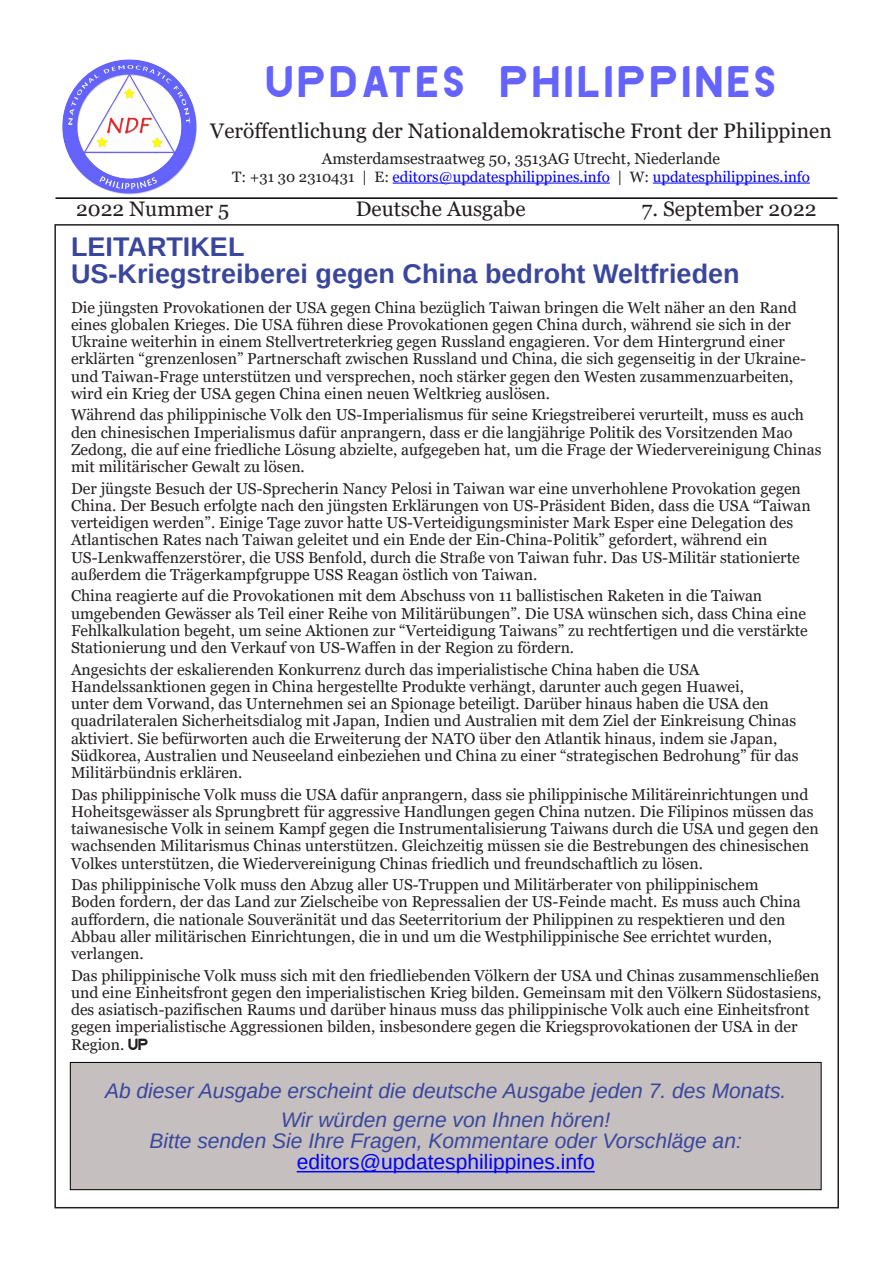
<style>
.page{position:relative;width:893px;height:1263px;background:#fff}
.page>*{position:absolute;margin:0;border:0;box-sizing:border-box;transform-origin:0 0}
.t1{font:45px "AVICENNA";letter-spacing:.1em;color:#6463fd}
.t2{font:700 27px/27px "Liberation Sans";color:#3a469d}
.t3{font:italic 21px/29.5px "Liberation Sans";color:#3a469d;text-align:center}
.t4{font:21px "Georgia";color:#231f20}
.t5{font:21px "Liberation Sans";color:#00f}
.t6{font:15.75px/17.2px "Georgia";color:#231f20}
.t7{font:15px "Georgia";color:#00f}
.s1{color:#231f20}
.s2{font-family:"AVICENNA";font-size:16.5px}
</style>
<div class="page">
<img style="left:62px;top:59px;width:135px;height:136px">
<hr style="left:55px;top:197px;width:782px;height:2px;background:#000">
<hr style="left:393px;top:183px;width:217px;height:1px;background:#00f">
<hr style="left:653px;top:183px;width:157px;height:1px;background:#00f">
<div style="left:70px;top:1062px;width:751px;height:128px;background:#c5c0bf"></div>
<hr style="left:297px;top:1171px;width:298px;height:1px;background:#00f">
<div style="left:70px;top:1062px;width:751px;height:128px;border:1px solid #000"></div>
<h1 class="t1" style="left:266px;top:53px;width:512px">UPDATES PHILIPPINES</h1>
<h3 class="t4" style="left:210px;top:118px;width:623px">Veröffentlichung der Nationaldemokratische Front der Philippinen</h3>
<p class="t6" style="left:322px;top:150px;width:400px">Amsterdamsestraatweg 50, 3513AG Utrecht, Niederlande</p>
<p class="t7" style="left:232px;top:167px;width:579px"><span class="s1">T: +31 30 2310431 | E:</span> editors@updatesphilippines.info <span class="s1">| W:</span> updatesphilippines.info</p>
<h3 class="t4" style="left:76px;top:196px;width:155px">2022 Nummer 5</h3>
<h3 class="t4" style="left:356px;top:196px;width:171px">Deutsche Ausgabe</h3>
<h3 class="t4" style="left:642px;top:196px;width:176px">7. September 2022</h3>
<h2 class="t2" style="left:71px;top:233px;width:670px">LEITARTIKEL<br>US-Kriegstreiberei gegen China bedroht Weltfrieden</h2>
<p class="t6" style="left:71px;top:299px;width:737px">Die jüngsten Provokationen der USA gegen China bezüglich Taiwan bringen die Welt näher an den Rand eines globalen Krieges. Die USA führen diese Provokationen gegen China durch, während sie sich in der Ukraine weiterhin in einem Stellvertreterkrieg gegen Russland engagieren. Vor dem Hintergrund einer erklärten “grenzenlosen” Partnerschaft zwischen Russland und China, die sich gegenseitig in der Ukraine&shy;und Taiwan-Frage unterstützen und versprechen, noch stärker gegen den Westen zusammenzuarbeiten, wird ein Krieg der USA gegen China einen neuen Weltkrieg auslösen.</p>
<p class="t6" style="left:71px;top:407px;width:752px">Während das philippinische Volk den US-Imperialismus für seine Kriegstreiberei verurteilt, muss es auch den chinesischen Imperialismus dafür anprangern, dass er die langjährige Politik des Vorsitzenden Mao Zedong, die auf eine friedliche Lösung abzielte, aufgegeben hat, um die Frage der Wiedervereinigung Chinas mit militärischer Gewalt zu lösen.</p>
<p class="t6" style="left:71px;top:480px;width:741px">Der jüngste Besuch der US-Sprecherin Nancy Pelosi in Taiwan war eine unverhohlene Provokation gegen China. Der Besuch erfolgte nach den jüngsten Erklärungen von US-Präsident Biden, dass die USA “Taiwan verteidigen werden”. Einige Tage zuvor hatte US-Verteidigungsminister Mark Esper eine Delegation des Atlantischen Rates nach Taiwan geleitet und ein Ende der Ein-China-Politik” gefordert, während ein US-Lenkwaffenzerstörer, die USS Benfold, durch die Straße von Taiwan fuhr. Das US-Militär stationierte außerdem die Trägerkampfgruppe USS Reagan östlich von Taiwan.</p>
<p class="t6" style="left:71px;top:588px;width:738px">China reagierte auf die Provokationen mit dem Abschuss von 11 ballistischen Raketen in die Taiwan umgebenden Gewässer als Teil einer Reihe von Militärübungen”. Die USA wünschen sich, dass China eine Fehlkalkulation begeht, um seine Aktionen zur “Verteidigung Taiwans” zu rechtfertigen und die verstärkte Stationierung und den Verkauf von US-Waffen in der Region zu fördern.</p>
<p class="t6" style="left:71px;top:661px;width:729px">Angesichts der eskalierenden Konkurrenz durch das imperialistische China haben die USA Handelssanktionen gegen in China hergestellte Produkte verhängt, darunter auch gegen Huawei,<br>unter dem Vorwand, das Unternehmen sei an Spionage beteiligt. Darüber hinaus haben die USA den quadrilateralen Sicherheitsdialog mit Japan, Indien und Australien mit dem Ziel der Einkreisung Chinas aktiviert. Sie befürworten auch die Erweiterung der NATO über den Atlantik hinaus, indem sie Japan, Südkorea, Australien und Neuseeland einbeziehen und China zu einer “strategischen Bedrohung” für das Militärbündnis erklären.</p>
<p class="t6" style="left:71px;top:786px;width:749px">Das philippinische Volk muss die USA dafür anprangern, dass sie philippinische Militäreinrichtungen und Hoheitsgewässer als Sprungbrett für aggressive Handlungen gegen China nutzen. Die Filipinos müssen das taiwanesische Volk in seinem Kampf gegen die Instrumentalisierung Taiwans durch die USA und gegen den wachsenden Militarismus Chinas unterstützen. Gleichzeitig müssen sie die Bestrebungen des chinesischen Volkes unterstützen, die Wiedervereinigung Chinas friedlich und freundschaftlich zu lösen.</p>
<p class="t6" style="left:71px;top:876px;width:731px">Das philippinische Volk muss den Abzug aller US-Truppen und Militärberater von philippinischem Boden fordern, der das Land zur Zielscheibe von Repressalien der US-Feinde macht. Es muss auch China auffordern, die nationale Souveränität und das Seeterritorium der Philippinen zu respektieren und den Abbau aller militärischen Einrichtungen, die in und um die Westphilippinische See errichtet wurden, verlangen.</p>
<p class="t6" style="left:71px;top:967px;width:752px">Das philippinische Volk muss sich mit den friedliebenden Völkern der USA und Chinas zusammenschließen und eine Einheitsfront gegen den imperialistischen Krieg bilden. Gemeinsam mit den Völkern Südostasiens, des asiatisch-pazifischen Raums und darüber hinaus muss das philippinische Volk auch eine Einheitsfront gegen imperialistische Aggressionen bilden, insbesondere gegen die Kriegsprovokationen der USA in der Region. <span class="s2">UP</span></p>
<h3 class="t3" style="left:105px;top:1076px;width:683px">Ab dieser Ausgabe erscheint die deutsche Ausgabe jeden 7. des Monats.<br>Wir würden gerne von Ihnen hören!</h3>
<h3 class="t3" style="left:150px;top:1126px;width:594px">Bitte senden Sie Ihre Fragen, Kommentare oder Vorschläge an:</h3>
<h3 class="t5" style="left:297px;top:1149px;width:299px">editors@updatesphilippines.info</h3>
</div>
